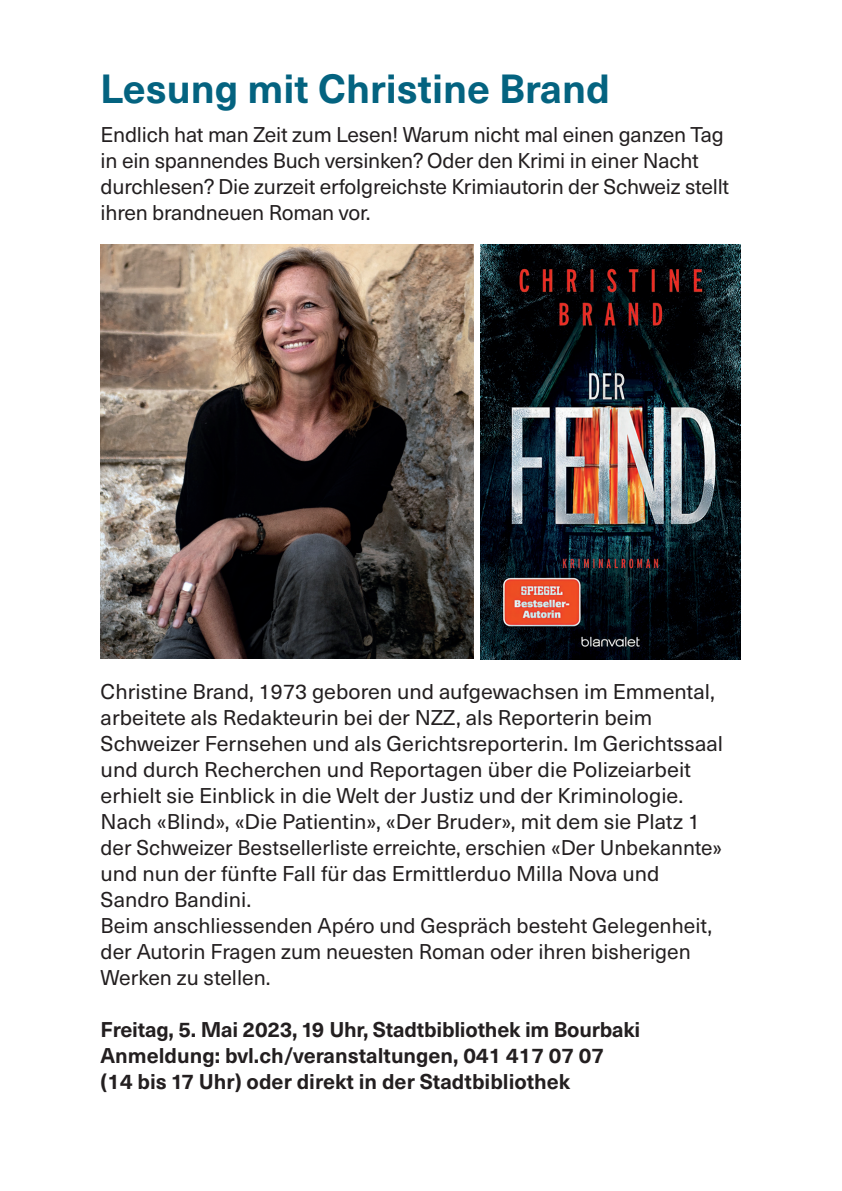
<style>
.page{position:relative;width:842px;height:1191px;background:#fff}
.page>*{position:absolute;margin:0;border:0;box-sizing:border-box;transform-origin:0 0}
.titel{font:700 40px "Neue Haas Unica Pro";color:#046380}
.text{font:21px/26px "Neue Haas Unica Pro";color:#231f20}
.t1{font:700 21px "Neue Haas Unica Pro";color:#231f20}
</style>
<div class="page">
<img style="left:101px;top:244px;width:373px;height:414px">
<img style="left:480px;top:244px;width:261px;height:415px">
<p class="titel" style="left:100px;top:64px;width:511px">Lesung mit Christine Brand</p>
<p class="text" style="left:101px;top:122px;width:630px">Endlich hat man Zeit zum Lesen! Warum nicht mal einen ganzen Tag in ein spannendes Buch versinken? Oder den Krimi in einer Nacht durchlesen? Die zurzeit erfolgreichste Krimiautorin der Schweiz stellt ihren brandneuen Roman vor.</p>
<p class="text" style="left:101px;top:678px;width:624px">Christine Brand, 1973 geboren und aufgewachsen im Emmental, arbeitete als Redakteurin bei der NZZ, als Reporterin beim Schweizer Fernsehen und als Gerichtsreporterin. Im Gerichtssaal und durch Recherchen und Reportagen über die Polizeiarbeit erhielt sie Einblick in die Welt der Justiz und der Kriminologie.<br>Nach «Blind», «Die Patientin», «Der Bruder», mit dem sie Platz 1 der Schweizer Bestsellerliste erreichte, erschien «Der Unbekannte» und nun der fünfte Fall für das Ermittlerduo Milla Nova und Sandro Bandini.</p>
<p class="text" style="left:101px;top:912px;width:613px">Beim anschliessenden Apéro und Gespräch besteht Gelegenheit, der Autorin Fragen zum neuesten Roman oder ihren bisherigen<br>Werken zu stellen.</p>
<p class="t1" style="left:101px;top:1016px;width:541px">Freitag, 5. Mai 2023, 19 Uhr, Stadtbibliothek im Bourbaki</p>
<p class="t1" style="left:101px;top:1042px;width:505px">Anmeldung: bvl.ch/veranstaltungen, 041 417 07 07</p>
<p class="t1" style="left:101px;top:1068px;width:471px">(14 bis 17 Uhr) oder direkt in der Stadtbibliothek</p>
</div>
